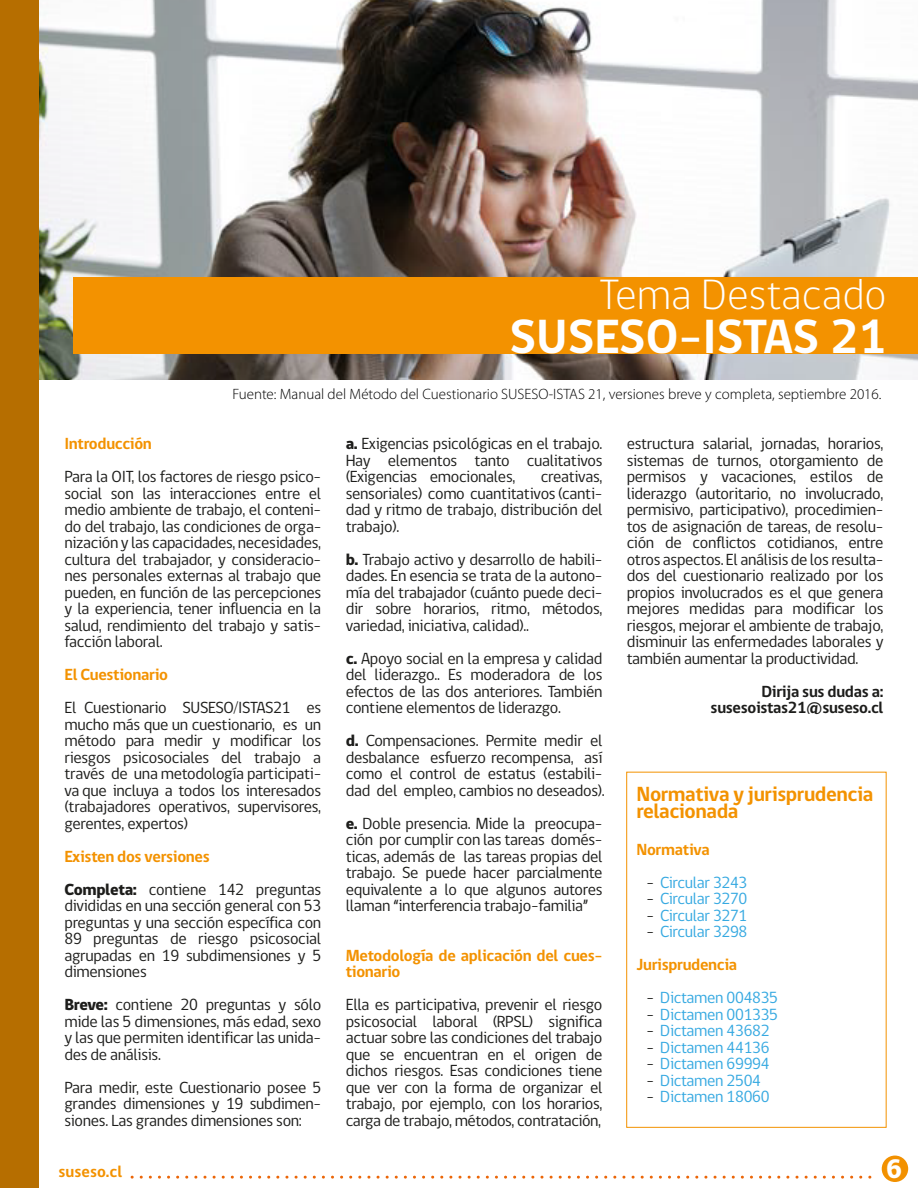
<style>
.page{position:relative;width:918px;height:1188px;background:#fff}
.page>*{position:absolute;margin:0;border:0;box-sizing:border-box;transform-origin:0 0}
.t1{font:700 49.2px "gob CL";color:#fff}
.t2{font:300 43.5px "gob CL";color:#fff}
.t3{font:800 27.3px "gob CL";color:#fff}
.t4{font:700 21px/16.5px "gob CL";letter-spacing:-.02em;color:#f39200}
.t5{font:16.5px/16.5px "gob CL";letter-spacing:-.02em;color:#1d1d1b;text-align:justify}
.t6{font:16.5px "gob CL";letter-spacing:-.02em;color:#36a9e1}
.t7{font:700 16.5px/16.5px "gob CL";letter-spacing:-.02em;color:#f39200}
.t8{font:700 16.5px/16.5px "gob CL";letter-spacing:-.02em;color:#1d1d1b;text-align:right}
.t9{font:700 16.5px "gob CL";color:#f39200}
.t10{font:300 15px "Myriad Pro";color:#000}
.s1{font-weight:700;color:#f39200}
.s2{font-weight:800}
.s3{color:#1d1d1b}
.s4{font-weight:400;color:#1d1d1b}
.s5{font-weight:400;color:#36a9e1}
</style>
<div class="page">
<img style="left:38px;top:0;width:880px;height:379px">
<div style="left:73px;top:278px;width:845px;height:76px;background:#f39200"></div>
<div style="left:0;top:0;width:38px;height:1188px;background:#b66e00"></div>
<div style="left:882px;top:1156px;width:26px;height:26px;background:#f29100;border-radius:50%"></div>
<svg style="left:132px;top:1176px;width:739px;height:3px"></svg>
<div style="left:626px;top:772px;width:261px;height:356px;border:1px solid #f39200"></div>
<h2 class="t2" style="left:599px;top:265px;width:289px">Tema Destacado</h2>
<h1 class="t1" style="left:509px;top:303px;width:379px">SUSESO-ISTAS 21</h1>
<p class="t10" style="left:232px;top:385px;width:651px">Fuente: Manual del Método del Cuestionario SUSESO-ISTAS 21, versiones breve y completa, septiembre 2016.</p>
<p class="t5" style="left:627px;top:436px;width:258px">estructura salarial, jornadas, horarios, sistemas de turnos, otorgamiento de permisos y vacaciones, estilos de liderazgo (autoritario, no involucrado, permisivo, participativo), procedimien&shy;tos de asignación de tareas, de resolu&shy;ción de conflictos cotidianos, entre otros aspectos. El análisis de los resulta&shy;dos del cuestionario realizado por los propios involucrados es el que genera mejores medidas para modificar los riesgos, mejorar el ambiente de trabajo, disminuir las enfermedades laborales y también aumentar la productividad.</p>
<p class="t8" style="left:711px;top:683px;width:174px">Dirija sus dudas a: susesoistas21@suseso.cl</p>
<p class="t7" style="left:64px;top:436px;width:89px">Introducción</p>
<p class="t5" style="left:64px;top:469px;width:258px">Para la OIT, los factores de riesgo psico&shy;social son las interacciones entre el medio ambiente de trabajo, el conteni&shy;do del trabajo, las condiciones de orga&shy;nización y las capacidades, necesidades, cultura del trabajador, y consideracio&shy;nes personales externas al trabajo que pueden, en función de las percepciones y la experiencia, tener influencia en la salud, rendimiento del trabajo y satis&shy;facción laboral.</p>
<p class="t7" style="left:64px;top:667px;width:105px">El Cuestionario</p>
<p class="t5" style="left:64px;top:700px;width:258px">El Cuestionario SUSESO/ISTAS21 es mucho más que un cuestionario, es un método para medir y modificar los riesgos psicosociales del trabajo a través de una metodología participati&shy;va que incluya a todos los interesados (trabajadores operativos, supervisores, gerentes, expertos)</p>
<p class="t5" style="left:64px;top:840px;width:258px;line-height:33px"><span class="s1">Existen dos versiones<br></span><span class="s2">Completa:</span> contiene 142 preguntas</p>
<p class="t5" style="left:64px;top:898px;width:258px">divididas en una sección general con 53 preguntas y una sección específica con 89 preguntas de riesgo psicosocial agrupadas en 19 subdimensiones y 5 dimensiones</p>
<p class="t5" style="left:64px;top:997px;width:258px"><span class="s2">Breve:</span> contiene 20 preguntas y sólo mide las 5 dimensiones, más edad, sexo y las que permiten identificar las unida&shy;des de análisis.</p>
<p class="t5" style="left:64px;top:1079px;width:258px">Para medir, este Cuestionario posee 5 grandes dimensiones y 19 subdimen&shy;siones. Las grandes dimensiones son:</p>
<p class="t5" style="left:346px;top:436px;width:258px"><span class="s2">a.</span> Exigencias psicológicas en el trabajo.<br>Hay elementos tanto cualitativos (Exigencias emocionales,</p>
<p class="t5" style="left:346px;top:469px;width:258px;text-indent:195px">creativas, sensoriales) como cuantitativos (canti&shy;dad y ritmo de trabajo, distribución del trabajo).</p>
<p class="t5" style="left:346px;top:551px;width:258px"><span class="s2">b.</span> Trabajo activo y desarrollo de habili&shy;dades. En esencia se trata de la autono&shy;mía del trabajador (cuánto puede deci&shy;dir sobre horarios, ritmo, métodos, variedad, iniciativa, calidad)..</p>
<p class="t5" style="left:346px;top:650px;width:258px"><span class="s2">c.</span> Apoyo social en la empresa y calidad del liderazgo.. Es moderadora de los efectos de las dos anteriores. También contiene elementos de liderazgo.</p>
<p class="t5" style="left:346px;top:733px;width:261px;text-align:left"><span class="s2">d.</span> Compensaciones. Permite medir el desbalance esfuerzo recompensa, así como el control de estatus (estabili&shy;dad del empleo, cambios no deseados).</p>
<p class="t5" style="left:346px;top:815px;width:258px"><span class="s2">e.</span> Doble presencia. Mide la preocupa&shy;ción por cumplir con las tareas domés&shy;ticas, además de las tareas propias del trabajo. Se puede hacer parcialmente equivalente a lo que algunos autores llaman “interferencia trabajo-familia”</p>
<p class="t7" style="left:346px;top:947px;width:258px">Metodología de aplicación del cues&shy;tionario</p>
<p class="t5" style="left:346px;top:997px;width:258px">Ella es participativa, prevenir el riesgo psicosocial laboral (RPSL) significa actuar sobre las condiciones del trabajo que se encuentran en el origen de dichos riesgos. Esas condiciones tiene que ver con la forma de organizar el trabajo, por ejemplo, con los horarios, carga de trabajo, métodos, contratación,</p>
<p class="t4" style="left:636px;top:786px;width:238px">Normativa y jurisprudencia relacionada</p>
<p class="t7" style="left:636px;top:841px;width:75px">Normativa</p>
<p class="t6" style="left:646px;top:871px;width:103px"><span class="s3">-</span> Circular 3243</p>
<p class="t6" style="left:646px;top:887px;width:103px"><span class="s3">-</span> Circular 3270</p>
<p class="t6" style="left:646px;top:904px;width:103px"><span class="s3">-</span> Circular 3271</p>
<p class="t7" style="left:636px;top:915px;width:113px;line-height:33px;text-indent:10px"><span class="s4">-</span> <span class="s5">Circular 3298<br></span>Jurisprudencia</p>
<p class="t6" style="left:646px;top:986px;width:133px"><span class="s3">-</span> Dictamen 004835</p>
<p class="t6" style="left:646px;top:1003px;width:133px"><span class="s3">-</span> Dictamen 001335</p>
<p class="t6" style="left:646px;top:1019px;width:125px"><span class="s3">-</span> Dictamen 43682</p>
<p class="t6" style="left:646px;top:1036px;width:125px"><span class="s3">-</span> Dictamen 44136</p>
<p class="t6" style="left:646px;top:1052px;width:125px"><span class="s3">-</span> Dictamen 69994</p>
<p class="t6" style="left:646px;top:1069px;width:116px"><span class="s3">-</span> Dictamen 2504</p>
<p class="t6" style="left:646px;top:1085px;width:125px"><span class="s3">-</span> Dictamen 18060</p>
<p class="t9" style="left:59px;top:1160px;width:65px">suseso.cl</p>
<h3 class="t3" style="left:886px;top:1150px;width:18px">6</h3>
</div>
